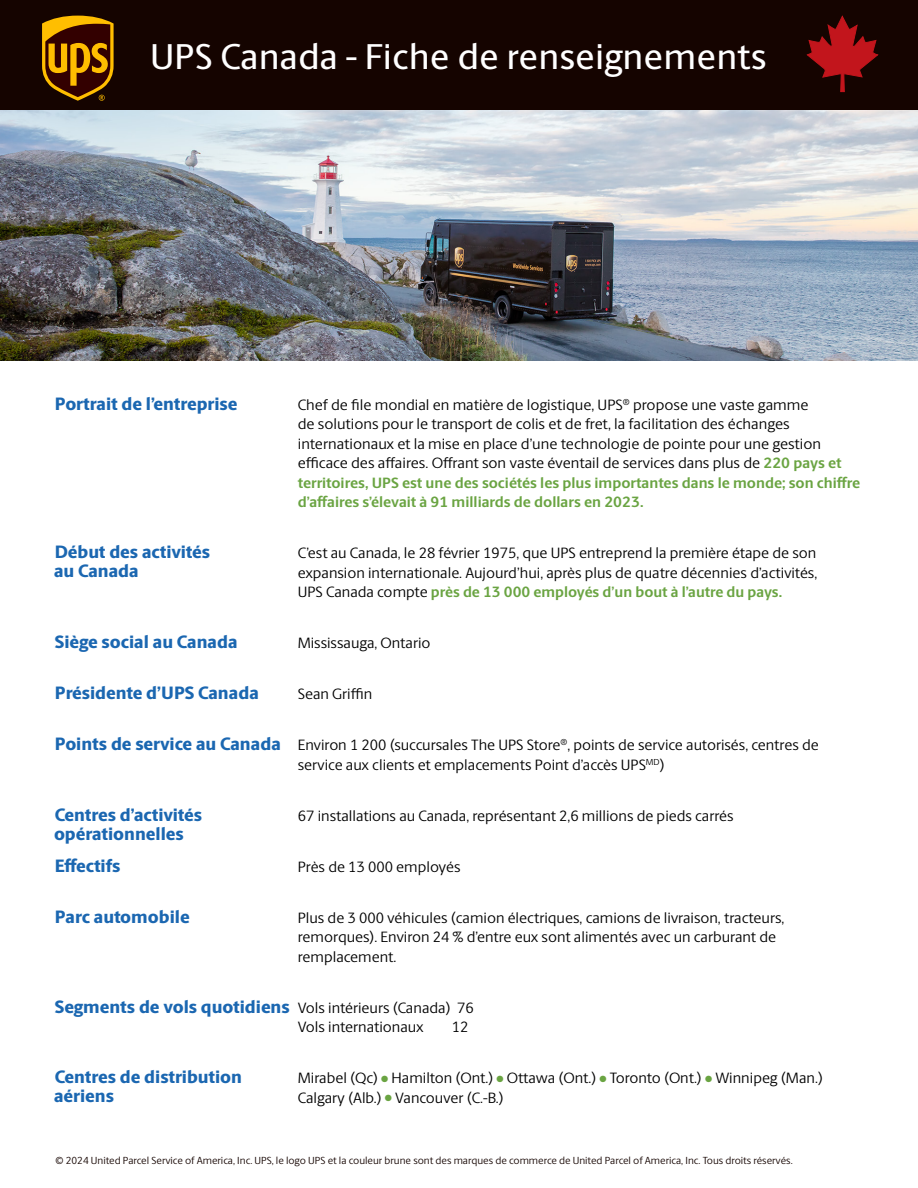
<style>
.page{position:relative;width:918px;height:1188px;background:#fff}
.page>*{position:absolute;margin:0;border:0;box-sizing:border-box;transform-origin:0 0}
.t1{font:500 36px "UPS Berlingske Sans";color:#fff}
.t2{font:800 18px "UPS Berlingske Sans";color:#1b67b1}
.t3{font:15px/19.5px "UPS Berlingske Sans";color:#000}
.t4{font:10.35px "UPS Berlingske Sans";color:#150400}
.s1{font-weight:700;color:#6aa442}
.s2{font-weight:800;font-size:18px;color:#1b67b1}
.s3{font-weight:400;font-size:15px;color:#000}
.s4{color:#6aa442}
</style>
<div class="page">
<div style="left:0;top:0;width:918px;height:113px;background:#150400"></div>
<svg style="left:42px;top:16px;width:72px;height:85px"></svg>
<svg style="left:807px;top:16px;width:71px;height:76px"></svg>
<img style="left:0;top:110px;width:918px;height:251px">
<h1 class="t1" style="left:150px;top:27px;width:619px">UPS Canada - Fiche de renseignements</h1>
<p class="t2" style="left:55px;top:390px;width:184px">Portrait de l’entreprise</p>
<p class="t3" style="left:298px;top:394px;width:564px">Chef de file mondial en matière de logistique, UPS<sup>®</sup> propose une vaste gamme<br>de solutions pour le transport de colis et de fret, la facilitation des échanges internationaux et la mise en place d’une technologie de pointe pour une gestion efficace des affaires. Offrant son vaste éventail de services dans plus de <span class="s1">220 pays et territoires, UPS est une des sociétés les plus importantes dans le monde; son chiffre d’affaires s’élevait à 91 milliards de dollars en 2023.</span></p>
<p class="t2" style="left:55px;top:539px;width:157px">Début des activités</p>
<p class="t3" style="left:298px;top:543px;width:521px;text-align:justify">C’est au Canada, le 28 février 1975, que UPS entreprend la première étape de son expansion internationale. Aujourd’hui, après plus de quatre décennies d’activités, UPS Canada compte <span class="s1">près de 13 000 employés d’un bout à l’autre du pays.</span></p>
<p class="t2" style="left:55px;top:629px;width:184px">Siège social au Canada</p>
<p class="t3" style="left:298px;top:633px;width:134px">Mississauga, Ontario</p>
<p class="t2" style="left:55px;top:680px;width:206px">Présidente d’UPS Canada</p>
<p class="t3" style="left:298px;top:684px;width:76px">Sean Griffin</p>
<p class="t3" style="left:298px;top:735px;width:523px;text-indent:-243px"><span class="s2">Points de service au Canada</span> Environ 1 200 (succursales The UPS Store<sup>®</sup>, points de service autorisés, centres de service aux clients et emplacements Point d’accès UPS<sup>MD</sup>)</p>
<p class="t2" style="left:55px;top:801px;width:149px">Centres d’activités</p>
<p class="t3" style="left:298px;top:805px;width:437px">67 installations au Canada, représentant 2,6 millions de pieds carrés</p>
<p class="t2" style="left:55px;top:852px;width:67px">Effectifs</p>
<p class="t3" style="left:298px;top:856px;width:164px">Près de 13 000 employés</p>
<p class="t2" style="left:55px;top:903px;width:136px">Parc automobile</p>
<p class="t3" style="left:298px;top:907px;width:488px">Plus de 3 000 véhicules (camion électriques, camions de livraison, tracteurs, remorques). Environ 24 % d’entre eux sont alimentés avec un carburant de remplacement.</p>
<p class="t2" style="left:55px;top:993px;width:420px">Segments de vols quotidiens <span class="s3">Vols intérieurs (Canada) 76</span></p>
<p class="t3" style="left:298px;top:1017px;width:127px">Vols internationaux</p>
<p class="t3" style="left:452px;top:1017px;width:18px">12</p>
<p class="t2" style="left:55px;top:1064px;width:189px">Centres de distribution</p>
<p class="t3" style="left:298px;top:1068px;width:527px">Mirabel (Qc) <span class="s4">●</span> Hamilton (Ont.) <span class="s4">●</span> Ottawa (Ont.) <span class="s4">●</span> Toronto (Ont.) <span class="s4">●</span> Winnipeg (Man.)<br>Calgary (Alb.) <span class="s4">●</span> Vancouver (C.-B.)</p>
<p class="t2" style="left:54px;top:557px;width:86px">au Canada</p>
<p class="t2" style="left:54px;top:820px;width:131px">opérationnelles</p>
<p class="t2" style="left:54px;top:1083px;width:62px">aériens</p>
<p class="t4" style="left:56px;top:1154px;width:739px">© 2024 United Parcel Service of America, Inc. UPS, le logo UPS et la couleur brune sont des marques de commerce de United Parcel of America, Inc. Tous droits réservés.</p>
</div>
